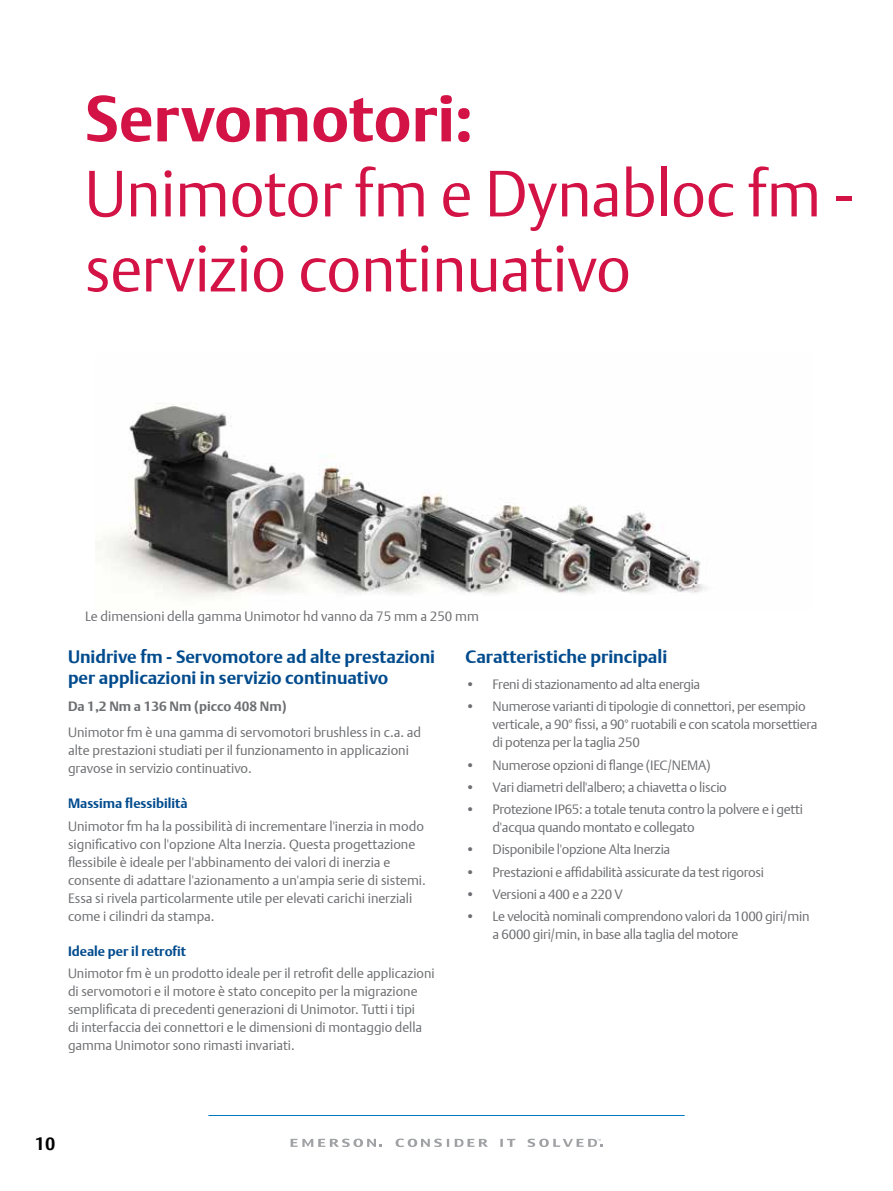
<style>
.page{position:relative;width:893px;height:1191px;background:#fff}
.page>*{position:absolute;margin:0;border:0;box-sizing:border-box;transform-origin:0 0}
.t1{font:64.5px/75px "DTL Argo T Light";color:#d31245;scale:.96 1}
.t2{font:700 64.5px "DTL Argo T";color:#d31245}
.t3{font:700 18px/21.6px "DTL Argo T";color:#004b8d}
.t4{font:700 18px "DTL Argo T";color:#000}
.t5{font:13.5px/18px "DTL Argo T Light";letter-spacing:-.01em;color:#6d6e71}
.t6{font:700 13.5px "DTL Argo T";color:#004b8d}
.t7{font:700 13.5px "DTL Argo T";color:#6d6e71}
</style>
<div class="page">
<hr style="left:208px;top:1115px;width:477px;height:1px;background:#0079c1">
<svg style="left:500px;top:1138px;width:16px;height:8px"></svg>
<svg style="left:455px;top:1138px;width:32px;height:8px"></svg>
<svg style="left:396px;top:1138px;width:53px;height:9px"></svg>
<svg style="left:291px;top:1138px;width:91px;height:9px"></svg>
<svg style="left:527px;top:1138px;width:75px;height:9px"></svg>
<img style="left:96px;top:403px;width:611px;height:196px">
<h1 class="t2" style="left:85px;top:80px;width:390px">Servomotori:</h1>
<h1 class="t1" style="left:85px;top:155px;width:802px">Unimotor fm e Dynabloc fm - servizio continuativo</h1>
<p class="t5" style="left:85px;top:607px;width:395px">Le dimensioni della gamma Unimotor hd vanno da 75 mm a 250 mm</p>
<h2 class="t3" style="left:68px;top:645px;width:369px">Unidrive fm - Servomotore ad alte prestazioni per applicazioni in servizio continuativo</h2>
<p class="t7" style="left:68px;top:698px;width:220px">Da 1,2 Nm a 136 Nm (picco 408 Nm)</p>
<p class="t5" style="left:68px;top:723px;width:355px">Unimotor fm è una gamma di servomotori brushless in c.a. ad alte prestazioni studiati per il funzionamento in applicazioni gravose in servizio continuativo.</p>
<p class="t6" style="left:68px;top:795px;width:121px">Massima flessibilità</p>
<p class="t5" style="left:68px;top:816px;width:359px">Unimotor fm ha la possibilità di incrementare l'inerzia in modo significativo con l'opzione Alta Inerzia. Questa progettazione flessibile è ideale per l'abbinamento dei valori di inerzia e consente di adattare l'azionamento a un'ampia serie di sistemi.<br>Essa si rivela particolarmente utile per elevati carichi inerziali come i cilindri da stampa.</p>
<p class="t6" style="left:68px;top:942px;width:120px">Ideale per il retrofit</p>
<p class="t5" style="left:68px;top:964px;width:368px">Unimotor fm è un prodotto ideale per il retrofit delle applicazioni di servomotori e il motore è stato concepito per la migrazione semplificata di precedenti generazioni di Unimotor. Tutti i tipi<br>di interfaccia dei connettori e le dimensioni di montaggio della gamma Unimotor sono rimasti invariati.</p>
<h2 class="t3" style="left:466px;top:645px;width:203px">Caratteristiche principali</h2>
<p class="t5" style="left:466px;top:675px;width:236px">• Freni di stazionamento ad alta energia</p>
<p class="t5" style="left:493px;top:697px;width:326px;text-indent:-27px">• Numerose varianti di tipologie di connettori, per esempio verticale, a 90° fissi, a 90° ruotabili e con scatola morsettiera di potenza per la taglia 250</p>
<p class="t5" style="left:466px;top:755px;width:247px">• Numerose opzioni di flange (IEC/NEMA)</p>
<p class="t5" style="left:466px;top:778px;width:263px">• Vari diametri dell'albero; a chiavetta o liscio</p>
<p class="t5" style="left:493px;top:800px;width:312px;text-indent:-27px">• Protezione IP65: a totale tenuta contro la polvere e i getti d'acqua quando montato e collegato</p>
<p class="t5" style="left:466px;top:840px;width:206px">• Disponibile l'opzione Alta Inerzia</p>
<p class="t5" style="left:466px;top:862px;width:300px">• Prestazioni e affidabilità assicurate da test rigorosi</p>
<p class="t5" style="left:466px;top:885px;width:159px">• Versioni a 400 e a 220 V</p>
<p class="t5" style="left:493px;top:907px;width:318px;text-indent:-27px">• Le velocità nominali comprendono valori da 1000 giri/min a 6000 giri/min, in base alla taglia del motore</p>
<h2 class="t4" style="left:35px;top:1132px;width:22px">10</h2>
</div>
